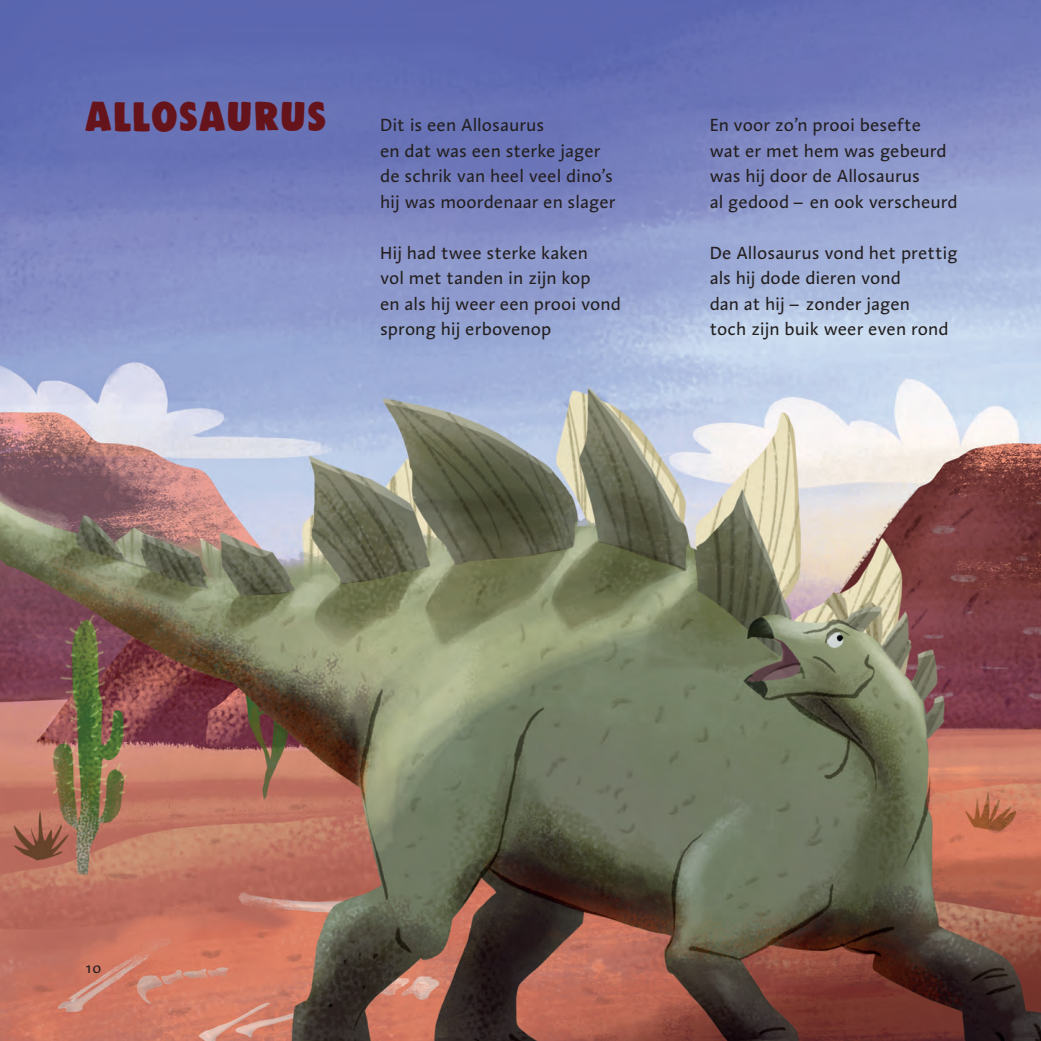
<style>
.page{position:relative;width:1041px;height:1041px;background:#fff}
.page>*{position:absolute;margin:0;border:0;box-sizing:border-box;transform-origin:0 0}
.t1{font:42px "DK Woolwich";letter-spacing:.03em;color:#66141c;scale:1.14 1}
.t2{font:18px/25.5px "Aroma LT";color:#231f20}
.t3{font:15px "Aroma LT";color:#231f20}
</style>
<div class="page">
<img style="left:0;top:0;width:1041px;height:1041px">
<h1 class="t1" style="left:85px;top:93px;width:213px">ALLOSAURUS</h1>
<p class="t2" style="left:380px;top:112px;width:237px">Dit is een Allosaurus<br>en dat was een sterke jager de schrik van heel veel dino’s hij was moordenaar en slager</p>
<p class="t2" style="left:380px;top:240px;width:242px">Hij had twee sterke kaken<br>vol met tanden in zijn kop<br>en als hij weer een prooi vond sprong hij erbovenop</p>
<p class="t2" style="left:710px;top:112px;width:250px">En voor zo’n prooi besefte<br>wat er met hem was gebeurd was hij door de Allosaurus<br>al gedood – en ook verscheurd</p>
<p class="t2" style="left:710px;top:240px;width:250px">De Allosaurus vond het prettig als hij dode dieren vond<br>dan at hij – zonder jagen<br>toch zijn buik weer even rond</p>
<p class="t3" style="left:85px;top:958px;width:18px">10</p>
</div>
